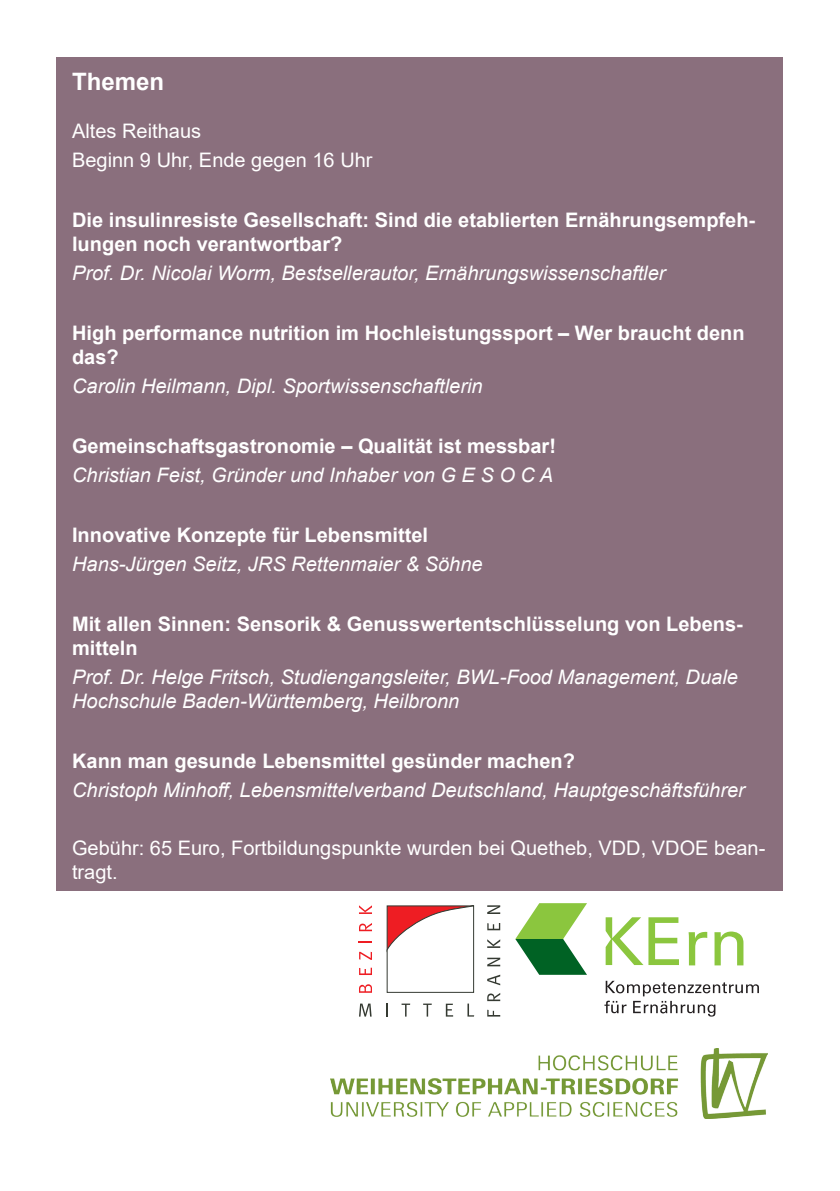
<style>
.page{position:relative;width:840px;height:1191px;background:#fff}
.page>*{position:absolute;margin:0;border:0;box-sizing:border-box;transform-origin:0 0}
.t1{font:700 24px "Arial";color:#fff}
.t2{font:italic 20px/24px "Arial";color:#fff}
.t3{font:700 20px/24px "Arial";color:#fff}
.t4{font:20px/24px "Arial";color:#fff}
</style>
<div class="page">
<div style="left:57px;top:57px;width:725px;height:833px;background:#8a6f7d"></div>
<svg style="left:359px;top:984px;width:13px;height:8px"></svg>
<svg style="left:359px;top:967px;width:13px;height:8px"></svg>
<svg style="left:359px;top:951px;width:13px;height:9px"></svg>
<svg style="left:359px;top:941px;width:13px;height:1px"></svg>
<svg style="left:359px;top:923px;width:13px;height:8px"></svg>
<svg style="left:359px;top:905px;width:13px;height:9px"></svg>
<svg style="left:359px;top:1003px;width:12px;height:13px"></svg>
<svg style="left:386px;top:905px;width:114px;height:111px"></svg>
<img style="left:331px;top:1048px;width:436px;height:71px">
<svg style="left:688px;top:931px;width:18px;height:34px"></svg>
<svg style="left:714px;top:931px;width:29px;height:34px"></svg>
<svg style="left:604px;top:980px;width:154px;height:36px"></svg>
<svg style="left:605px;top:917px;width:73px;height:48px"></svg>
<svg style="left:515px;top:903px;width:71px;height:71px"></svg>
<p class="t1" style="left:72px;top:64px;width:94px">Themen</p>
<p class="t4" style="left:72px;top:118px;width:130px">Altes Reithaus</p>
<p class="t4" style="left:72px;top:148px;width:302px">Beginn 9 Uhr, Ende gegen 16 Uhr</p>
<p class="t3" style="left:72px;top:208px;width:684px">Die insulinresiste Gesellschaft: Sind die etablierten Ernährungsempfeh&shy;lungen noch verantwortbar?</p>
<p class="t2" style="left:72px;top:261px;width:594px">Prof. Dr. Nicolai Worm, Bestsellerautor, Ernährungswissenschaftler</p>
<p class="t3" style="left:72px;top:321px;width:673px">High performance nutrition im Hochleistungssport – Wer braucht denn das?</p>
<p class="t2" style="left:72px;top:374px;width:412px">Carolin Heilmann, Dipl. Sportwissenschaftlerin</p>
<p class="t3" style="left:72px;top:434px;width:485px">Gemeinschaftsgastronomie – Qualität ist messbar!</p>
<p class="t2" style="left:72px;top:463px;width:482px">Christian Feist, Gründer und Inhaber von G E S O C A</p>
<p class="t3" style="left:72px;top:523px;width:357px">Innovative Konzepte für Lebensmittel</p>
<p class="t2" style="left:72px;top:552px;width:412px">Hans-Jürgen Seitz, JRS Rettenmaier &amp; Söhne</p>
<p class="t3" style="left:72px;top:612px;width:672px">Mit allen Sinnen: Sensorik &amp; Genusswertentschlüsselung von Lebens&shy;mitteln</p>
<p class="t2" style="left:72px;top:665px;width:667px">Prof. Dr. Helge Fritsch, Studiengangsleiter, BWL-Food Management, Duale<br>Hochschule Baden-Württemberg, Heilbronn</p>
<p class="t3" style="left:72px;top:749px;width:504px">Kann man gesunde Lebensmittel gesünder machen?</p>
<p class="t2" style="left:72px;top:778px;width:673px">Christoph Minhoff, Lebensmittelverband Deutschland, Hauptgeschäftsführer</p>
<p class="t4" style="left:72px;top:836px;width:694px">Gebühr: 65 Euro, Fortbildungspunkte wurden bei Quetheb, VDD, VDOE bean&shy;tragt.</p>
</div>
